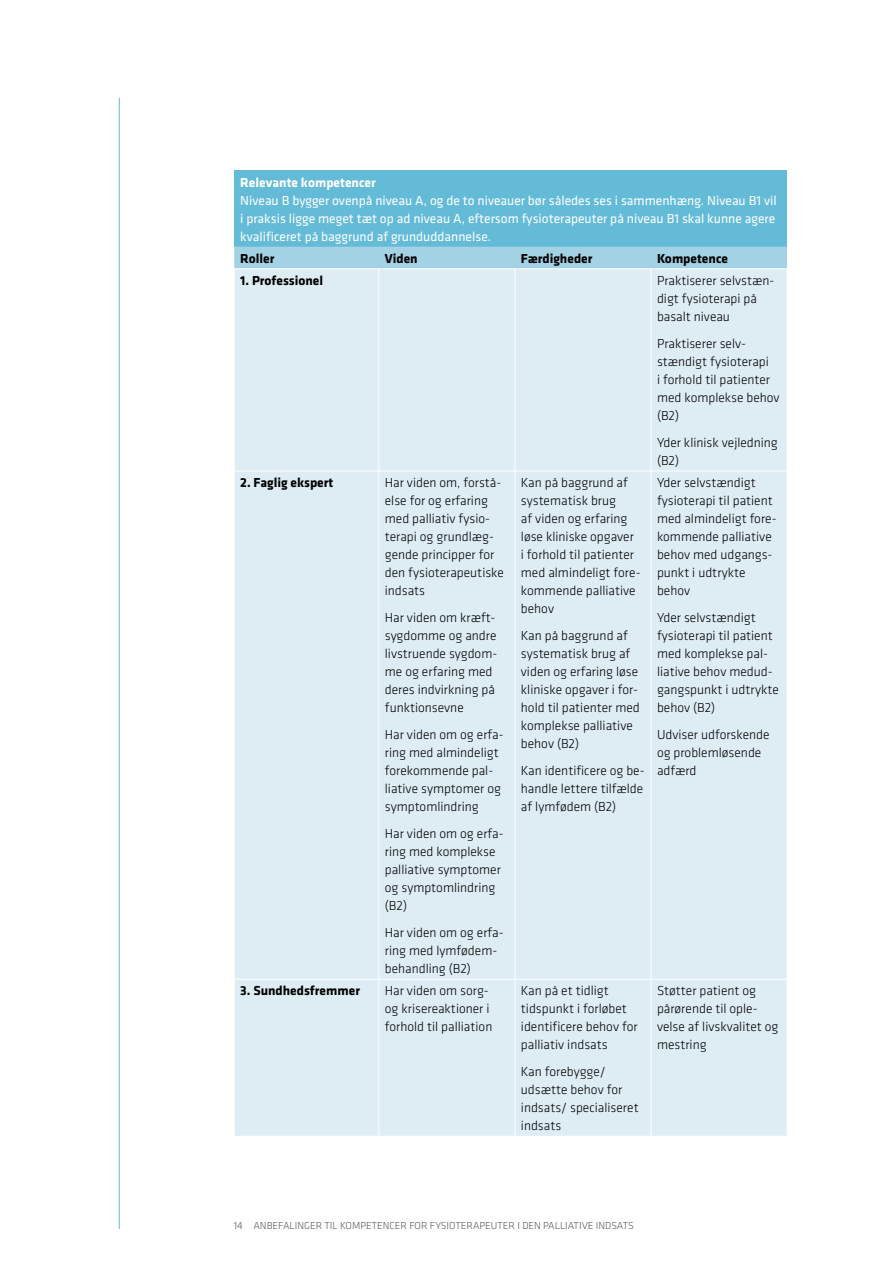
<style>
.page{position:relative;width:893px;height:1263px;background:#fff}
.page>*{position:absolute;margin:0;border:0;box-sizing:border-box;transform-origin:0 0}
.t1{font:300 13.5px/18px "Klavika";color:#000}
.t2{font:13.5px/18px "Klavika";color:#fff;text-align:justify}
.t3{font:700 13.5px "Klavika";color:#000}
.t4{font:700 13.5px "Klavika";color:#fff}
.t5{font:300 10.5px "Klavika";color:#58595b}
</style>
<div class="page">
<hr style="left:119px;top:98px;width:1px;height:1131px;background:#64bbd8">
<div style="left:234px;top:171px;width:553px;height:76px;background:#64bbd8"></div>
<div style="left:234px;top:247px;width:553px;height:21px;background:#a3d2e4"></div>
<div style="left:235px;top:269px;width:552px;height:867px;background:#deedf4"></div>
<hr style="left:378px;top:269px;width:1px;height:202px;background:#fff">
<hr style="left:514px;top:269px;width:1px;height:202px;background:#fff">
<hr style="left:651px;top:269px;width:1px;height:202px;background:#fff">
<hr style="left:234px;top:471px;width:145px;height:1px;background:#fff">
<hr style="left:379px;top:471px;width:136px;height:1px;background:#fff">
<hr style="left:378px;top:471px;width:1px;height:508px;background:#fff">
<hr style="left:515px;top:471px;width:136px;height:1px;background:#fff">
<hr style="left:514px;top:471px;width:1px;height:508px;background:#fff">
<hr style="left:651px;top:471px;width:136px;height:1px;background:#fff">
<hr style="left:651px;top:471px;width:1px;height:508px;background:#fff">
<hr style="left:234px;top:979px;width:145px;height:1px;background:#fff">
<hr style="left:379px;top:979px;width:136px;height:1px;background:#fff">
<hr style="left:378px;top:979px;width:1px;height:157px;background:#fff">
<hr style="left:515px;top:979px;width:136px;height:1px;background:#fff">
<hr style="left:514px;top:979px;width:1px;height:157px;background:#fff">
<hr style="left:651px;top:979px;width:136px;height:1px;background:#fff">
<hr style="left:651px;top:979px;width:1px;height:157px;background:#fff">
<p class="t4" style="left:240px;top:175px;width:137px">Relevante kompetencer</p>
<p class="t2" style="left:240px;top:191px;width:538px">Niveau B bygger ovenpå niveau A, og de to niveauer bør således ses i sammenhæng. Niveau B1 vil i praksis ligge meget tæt op ad niveau A, eftersom fysioterapeuter på niveau B1 skal kunne agere kvalificeret på baggrund af grunduddannelse.</p>
<p class="t3" style="left:240px;top:251px;width:36px">Roller</p>
<p class="t3" style="left:385px;top:251px;width:34px">Viden</p>
<p class="t3" style="left:521px;top:251px;width:73px">Færdigheder</p>
<p class="t3" style="left:657px;top:251px;width:72px">Kompetence</p>
<p class="t3" style="left:240px;top:273px;width:84px">1. Professionel</p>
<p class="t1" style="left:657px;top:272px;width:119px">Praktiserer selvstæn&shy;digt fysioterapi på basalt niveau</p>
<p class="t1" style="left:657px;top:335px;width:124px">Praktiserer selv&shy;stændigt fysioterapi<br>i forhold til patienter med komplekse behov (B2)</p>
<p class="t1" style="left:657px;top:434px;width:122px">Yder klinisk vejledning (B2)</p>
<p class="t3" style="left:240px;top:475px;width:95px">2. Faglig ekspert</p>
<p class="t1" style="left:385px;top:474px;width:121px">Har viden om, forstå&shy;else for og erfaring med palliativ fysio&shy;terapi og grundlæg&shy;gende principper for den fysioterapeutiske indsats</p>
<p class="t1" style="left:385px;top:609px;width:114px">Har viden om kræft&shy;sygdomme og andre livstruende sygdom&shy;me og erfaring med deres indvirkning på funktionsevne</p>
<p class="t1" style="left:385px;top:726px;width:120px">Har viden om og erfa&shy;ring med almindeligt forekommende pal&shy;liative symptomer og symptomlindring</p>
<p class="t1" style="left:385px;top:825px;width:120px">Har viden om og erfa&shy;ring med komplekse palliative symptomer og symptomlindring (B2)</p>
<p class="t1" style="left:385px;top:924px;width:120px">Har viden om og erfa&shy;ring med lymfødem&shy;behandling (B2)</p>
<p class="t1" style="left:521px;top:474px;width:121px">Kan på baggrund af systematisk brug<br>af viden og erfaring løse kliniske opgaver<br>i forhold til patienter med almindeligt fore&shy;kommende palliative behov</p>
<p class="t1" style="left:521px;top:627px;width:120px">Kan på baggrund af systematisk brug af viden og erfaring løse kliniske opgaver i for&shy;hold til patienter med komplekse palliative behov (B2)</p>
<p class="t1" style="left:521px;top:762px;width:125px;text-align:justify">Kan identificere og be&shy;handle lettere tilfælde af lymfødem (B2)</p>
<p class="t1" style="left:657px;top:474px;width:121px">Yder selvstændigt fysioterapi til patient med almindeligt fore&shy;kommende palliative behov med udgangs&shy;punkt i udtrykte behov</p>
<p class="t1" style="left:657px;top:609px;width:123px">Yder selvstændigt fysioterapi til patient med komplekse pal&shy;liative behov medud&shy;gangspunkt i udtrykte behov (B2)</p>
<p class="t1" style="left:657px;top:726px;width:114px">Udviser udforskende og problemløsende adfærd</p>
<p class="t3" style="left:240px;top:983px;width:121px">3. Sundhedsfremmer</p>
<p class="t1" style="left:385px;top:982px;width:109px">Har viden om sorg&shy;og krisereaktioner i forhold til palliation</p>
<p class="t1" style="left:521px;top:982px;width:118px">Kan på et tidligt tidspunkt i forløbet identificere behov for palliativ indsats</p>
<p class="t1" style="left:521px;top:1063px;width:119px">Kan forebygge/ udsætte behov for indsats/ specialiseret indsats</p>
<p class="t1" style="left:657px;top:982px;width:123px">Støtter patient og pårørende til ople&shy;velse af livskvalitet og mestring</p>
<p class="t5" style="left:234px;top:1220px;width:401px">14 Anbefalinger til kompetencer for fysioterapeuter i den palliative indsats</p>
</div>
